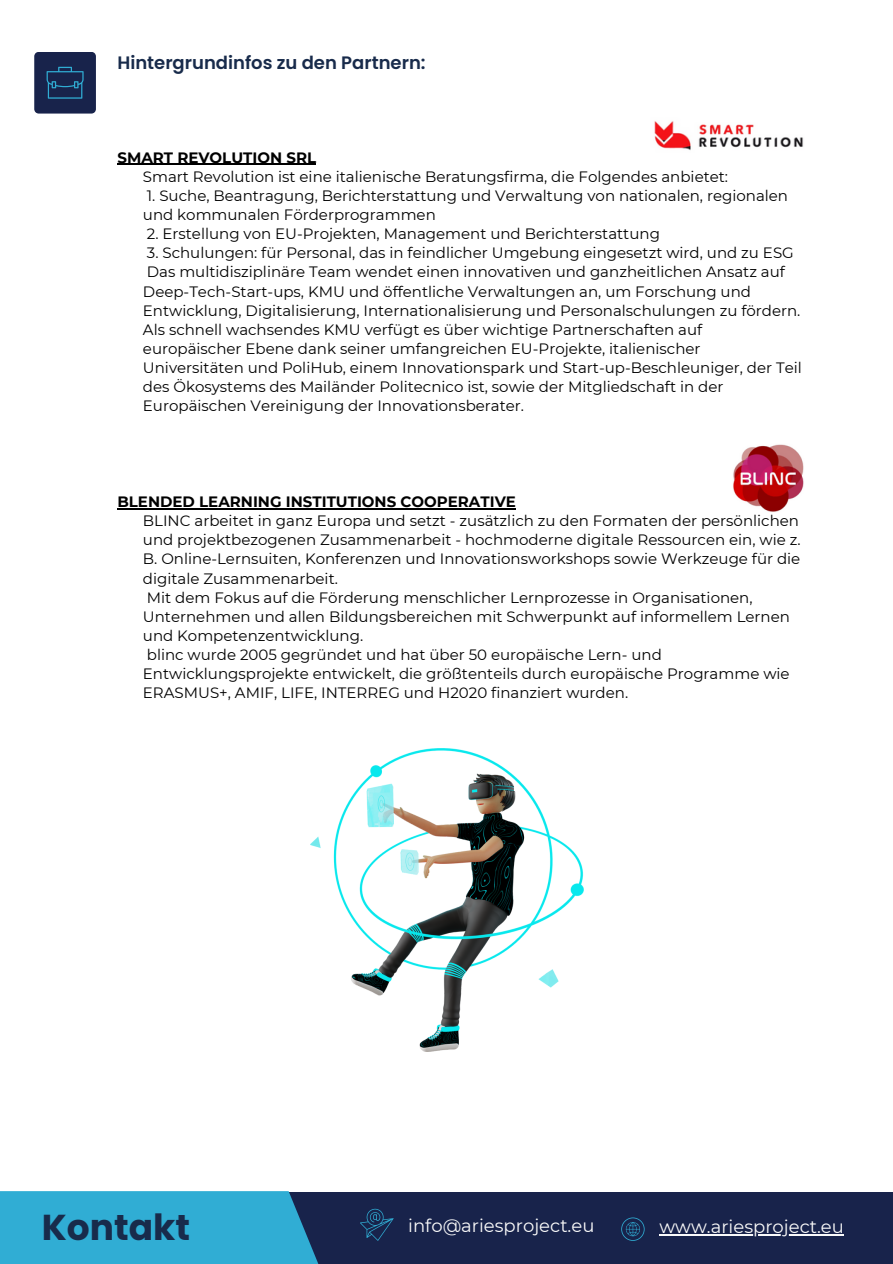
<style>
.page{position:relative;width:893px;height:1264px;background:#fff}
.page>*{position:absolute;margin:0;border:0;box-sizing:border-box;transform-origin:0 0}
.t1{font:700 36px "Poppins";color:#182b4b}
.t2{font:18px "Montserrat";color:#fafafa}
.t3{font:600 18px "Poppins";color:#182b4b}
.t4{font:15px/19.2px "Montserrat";color:#000}
.t5{font:700 15px "Montserrat";color:#000}
</style>
<div class="page">
<div style="left:208px;top:1191px;width:684px;height:72px;background:#18234b"></div>
<svg style="left:0;top:1191px;width:452px;height:72px;fill:#30add4"></svg>
<svg style="left:621px;top:1217px;width:23px;height:23px"></svg>
<svg style="left:34px;top:52px;width:62px;height:62px;background:#1d2f56"></svg>
<img style="left:311px;top:748px;width:272px;height:303px">
<svg style="left:360px;top:1208px;width:33px;height:32px"></svg>
<hr style="left:117px;top:164px;width:199px;height:1px;background:#000">
<hr style="left:117px;top:508px;width:399px;height:1px;background:#000">
<img style="left:654px;top:121px;width:149px;height:29px">
<img style="left:733px;top:444px;width:71px;height:68px">
<hr style="left:659px;top:1234px;width:184px;height:1px;background:#fafafa">
<p class="t3" style="left:117px;top:50px;width:310px">Hintergrundinfos zu den Partnern:</p>
<p class="t5" style="left:117px;top:148px;width:200px">SMART REVOLUTION SRL</p>
<p class="t4" style="left:143px;top:167px;width:586px">Smart Revolution ist eine italienische Beratungsfirma, die Folgendes anbietet:</p>
<p class="t4" style="left:143px;top:186px;width:646px">1. Suche, Beantragung, Berichterstattung und Verwaltung von nationalen, regionalen und kommunalen Förderprogrammen</p>
<p class="t4" style="left:147px;top:224px;width:514px">2. Erstellung von EU-Projekten, Management und Berichterstattung</p>
<p class="t4" style="left:147px;top:243px;width:648px">3. Schulungen: für Personal, das in feindlicher Umgebung eingesetzt wird, und zu ESG</p>
<p class="t4" style="left:143px;top:262px;width:660px">Das multidisziplinäre Team wendet einen innovativen und ganzheitlichen Ansatz auf Deep-Tech-Start-ups, KMU und öffentliche Verwaltungen an, um Forschung und Entwicklung, Digitalisierung, Internationalisierung und Personalschulungen zu fördern.<br>Als schnell wachsendes KMU verfügt es über wichtige Partnerschaften auf europäischer Ebene dank seiner umfangreichen EU-Projekte, italienischer Universitäten und PoliHub, einem Innovationspark und Start-up-Beschleuniger, der Teil des Ökosystems des Mailänder Politecnico ist, sowie der Mitgliedschaft in der Europäischen Vereinigung der Innovationsberater.</p>
<p class="t5" style="left:117px;top:492px;width:400px">BLENDED LEARNING INSTITUTIONS COOPERATIVE</p>
<p class="t4" style="left:143px;top:511px;width:659px;text-align:justify">BLINC arbeitet in ganz Europa und setzt - zusätzlich zu den Formaten der persönlichen und projektbezogenen Zusammenarbeit - hochmoderne digitale Ressourcen ein, wie z.<br>B. Online-Lernsuiten, Konferenzen und Innovationsworkshops sowie Werkzeuge für die digitale Zusammenarbeit.</p>
<p class="t4" style="left:143px;top:587px;width:648px">Mit dem Fokus auf die Förderung menschlicher Lernprozesse in Organisationen,<br>Unternehmen und allen Bildungsbereichen mit Schwerpunkt auf informellem Lernen und Kompetenzentwicklung.</p>
<p class="t4" style="left:143px;top:645px;width:648px">blinc wurde 2005 gegründet und hat über 50 europäische Lern- und<br>Entwicklungsprojekte entwickelt, die größtenteils durch europäische Programme wie<br>ERASMUS+, AMIF, LIFE, INTERREG und H2020 finanziert wurden.</p>
<h2 class="t1" style="left:42px;top:1201px;width:150px">Kontakt</h2>
<p class="t2" style="left:408px;top:1214px;width:188px">info@ariesproject.eu</p>
<p class="t2" style="left:659px;top:1215px;width:186px">www.ariesproject.eu</p>
</div>
